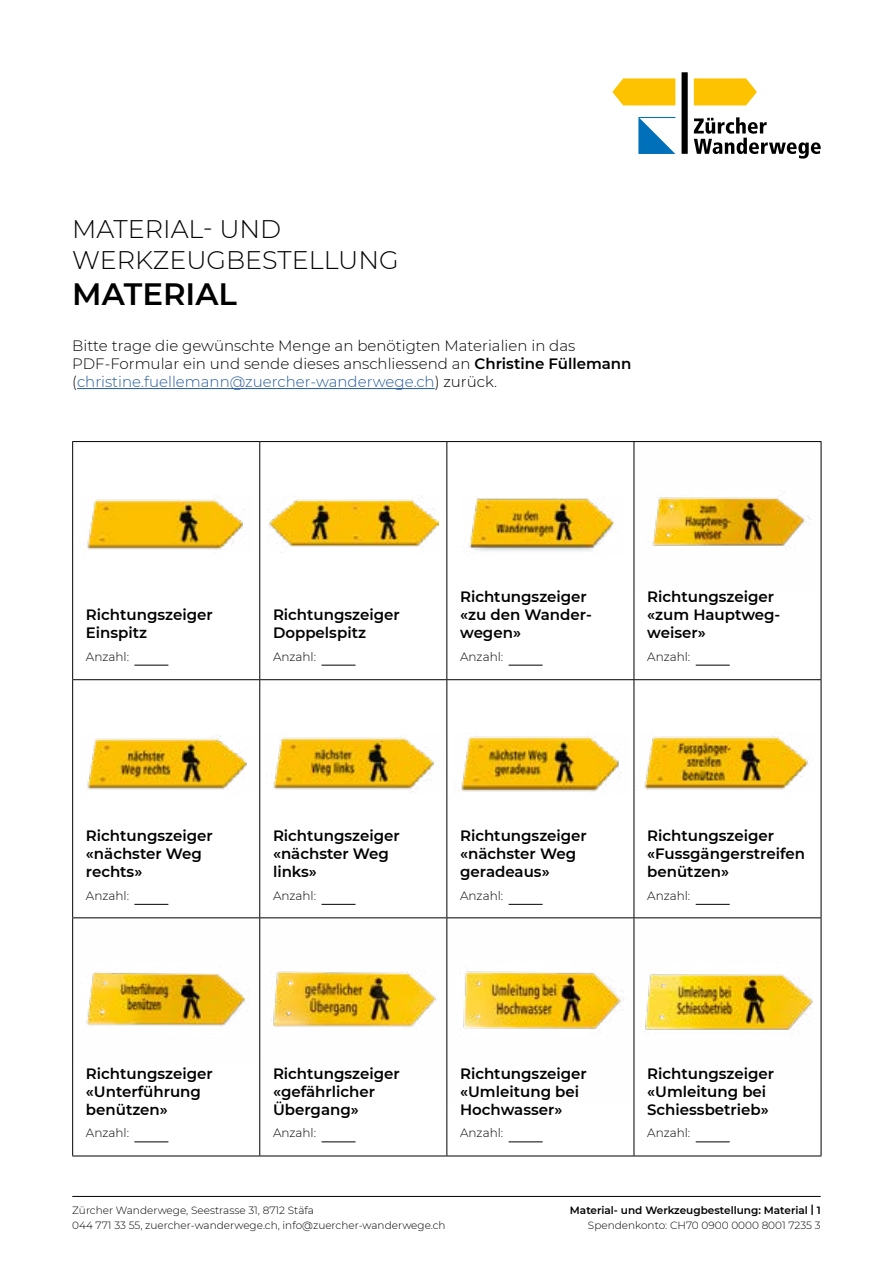
<style>
.page{position:relative;width:893px;height:1263px;background:#fff}
.page>*{position:absolute;margin:0;border:0;box-sizing:border-box;transform-origin:0 0}
.t1{font:600 30.9px "Montserrat";color:#000}
.t2{font:300 25.35px/30.9px "Montserrat";color:#000}
.t3{font:600 15px/18px "Montserrat";color:#000}
.t4{font:300 15px/18px "Montserrat";color:#000}
.t5{font:300 12px "Montserrat";color:#000}
.t6{font:300 10.5px "Montserrat";color:#000}
.t7{font:600 10.5px "Montserrat";color:#000}
.s1{font-weight:600}
.s2{color:#275b9b}
.s3{font-family:"Interstate Mono";font-weight:700}
</style>
<div class="page">
<hr style="left:72px;top:1196px;width:749px;height:1px;background:#000">
<hr style="left:72px;top:441px;width:188px;height:1px;background:#000">
<hr style="left:72px;top:442px;width:1px;height:237px;background:#000">
<hr style="left:260px;top:441px;width:187px;height:1px;background:#000">
<hr style="left:259px;top:442px;width:1px;height:237px;background:#000">
<hr style="left:447px;top:441px;width:187px;height:1px;background:#000">
<hr style="left:446px;top:442px;width:1px;height:237px;background:#000">
<hr style="left:634px;top:441px;width:187px;height:1px;background:#000">
<hr style="left:634px;top:442px;width:1px;height:237px;background:#000">
<hr style="left:821px;top:442px;width:1px;height:237px;background:#000">
<hr style="left:72px;top:679px;width:188px;height:1px;background:#000">
<hr style="left:72px;top:680px;width:1px;height:237px;background:#000">
<hr style="left:260px;top:679px;width:187px;height:1px;background:#000">
<hr style="left:259px;top:680px;width:1px;height:237px;background:#000">
<hr style="left:447px;top:679px;width:187px;height:1px;background:#000">
<hr style="left:446px;top:680px;width:1px;height:237px;background:#000">
<hr style="left:634px;top:679px;width:187px;height:1px;background:#000">
<hr style="left:634px;top:680px;width:1px;height:237px;background:#000">
<hr style="left:821px;top:680px;width:1px;height:237px;background:#000">
<hr style="left:72px;top:917px;width:188px;height:1px;background:#000">
<hr style="left:72px;top:918px;width:1px;height:237px;background:#000">
<hr style="left:260px;top:917px;width:187px;height:1px;background:#000">
<hr style="left:259px;top:918px;width:1px;height:237px;background:#000">
<hr style="left:447px;top:917px;width:187px;height:1px;background:#000">
<hr style="left:446px;top:918px;width:1px;height:237px;background:#000">
<hr style="left:634px;top:917px;width:187px;height:1px;background:#000">
<hr style="left:634px;top:918px;width:1px;height:237px;background:#000">
<hr style="left:821px;top:918px;width:1px;height:237px;background:#000">
<hr style="left:72px;top:1155px;width:188px;height:1px;background:#000">
<hr style="left:260px;top:1155px;width:187px;height:1px;background:#000">
<hr style="left:447px;top:1155px;width:187px;height:1px;background:#000">
<hr style="left:634px;top:1155px;width:187px;height:1px;background:#000">
<svg style="left:638px;top:117px;width:37px;height:37px"></svg>
<div style="left:682px;top:72px;width:6px;height:82px;background:#000"></div>
<svg style="left:694px;top:78px;width:63px;height:27px;background:#fdc819"></svg>
<svg style="left:612px;top:78px;width:63px;height:27px;background:#fdc91a"></svg>
<svg style="left:694px;top:117px;width:127px;height:42px"></svg>
<hr style="left:77px;top:388px;width:358px;height:1px;background:#275b9b">
<img style="left:268px;top:496px;width:170px;height:51px">
<img style="left:87px;top:497px;width:157px;height:53px">
<img style="left:469px;top:498px;width:145px;height:53px">
<img style="left:461px;top:736px;width:160px;height:56px">
<img style="left:446px;top:918px;width:188px;height:187px">
<hr style="left:321px;top:665px;width:34px;height:1px;background:#000">
<hr style="left:134px;top:665px;width:34px;height:1px;background:#000">
<hr style="left:509px;top:665px;width:34px;height:1px;background:#000">
<hr style="left:509px;top:904px;width:34px;height:1px;background:#000">
<hr style="left:509px;top:1141px;width:34px;height:1px;background:#000">
<img style="left:634px;top:443px;width:177px;height:149px">
<img style="left:87px;top:734px;width:160px;height:56px">
<img style="left:72px;top:918px;width:187px;height:143px">
<hr style="left:696px;top:665px;width:34px;height:1px;background:#000">
<hr style="left:134px;top:904px;width:34px;height:1px;background:#000">
<hr style="left:134px;top:1141px;width:34px;height:1px;background:#000">
<img style="left:273px;top:737px;width:162px;height:55px">
<img style="left:259px;top:923px;width:177px;height:156px">
<hr style="left:321px;top:904px;width:34px;height:1px;background:#000">
<hr style="left:321px;top:1141px;width:34px;height:1px;background:#000">
<img style="left:644px;top:736px;width:165px;height:54px">
<img style="left:634px;top:918px;width:187px;height:164px">
<hr style="left:696px;top:904px;width:34px;height:1px;background:#000">
<hr style="left:696px;top:1141px;width:34px;height:1px;background:#000">
<h2 class="t2" style="left:72px;top:213px;width:328px">MATERIAL- UND<br>WERKZEUGBESTELLUNG</h2>
<h1 class="t1" style="left:72px;top:273px;width:166px">MATERIAL</h1>
<p class="t4" style="left:72px;top:337px;width:561px">Bitte trage die gewünschte Menge an benötigten Materialien in das<br>PDF-Formular ein und sende dieses anschliessend an <span class="s1">Christine Füllemann </span>(<span class="s2">christine.fuellemann@zuercher-wanderwege.ch</span>) zurück.</p>
<p class="t3" style="left:86px;top:605px;width:128px">Richtungszeiger<br>Einspitz</p>
<p class="t5" style="left:86px;top:648px;width:45px">Anzahl:</p>
<p class="t3" style="left:273px;top:605px;width:128px">Richtungszeiger<br>Doppelspitz</p>
<p class="t5" style="left:273px;top:648px;width:45px">Anzahl:</p>
<p class="t3" style="left:460px;top:587px;width:133px">Richtungszeiger «zu den Wander&shy;wegen»</p>
<p class="t5" style="left:460px;top:648px;width:45px">Anzahl:</p>
<p class="t3" style="left:647px;top:587px;width:135px">Richtungszeiger «zum Hauptweg&shy;weiser»</p>
<p class="t5" style="left:647px;top:648px;width:45px">Anzahl:</p>
<p class="t3" style="left:86px;top:826px;width:128px">Richtungszeiger «nächster Weg rechts»</p>
<p class="t5" style="left:86px;top:887px;width:45px">Anzahl:</p>
<p class="t3" style="left:273px;top:826px;width:128px">Richtungszeiger «nächster Weg links»</p>
<p class="t5" style="left:273px;top:887px;width:45px">Anzahl:</p>
<p class="t3" style="left:460px;top:826px;width:128px">Richtungszeiger «nächster Weg geradeaus»</p>
<p class="t5" style="left:460px;top:887px;width:45px">Anzahl:</p>
<p class="t3" style="left:647px;top:826px;width:159px">Richtungszeiger «Fussgängerstreifen benützen»</p>
<p class="t5" style="left:647px;top:887px;width:45px">Anzahl:</p>
<p class="t3" style="left:86px;top:1064px;width:128px">Richtungszeiger «Unterführung benützen»</p>
<p class="t5" style="left:86px;top:1125px;width:45px">Anzahl:</p>
<p class="t3" style="left:273px;top:1064px;width:128px">Richtungszeiger «gefährlicher<br>Übergang»</p>
<p class="t5" style="left:273px;top:1125px;width:45px">Anzahl:</p>
<p class="t3" style="left:460px;top:1064px;width:128px">Richtungszeiger «Umleitung bei<br>Hochwasser»</p>
<p class="t5" style="left:460px;top:1125px;width:45px">Anzahl:</p>
<p class="t3" style="left:647px;top:1064px;width:128px">Richtungszeiger «Umleitung bei<br>Schiessbetrieb»</p>
<p class="t5" style="left:647px;top:1125px;width:45px">Anzahl:</p>
<p class="t6" style="left:72px;top:1203px;width:243px">Zürcher Wanderwege, Seestrasse 31, 8712 Stäfa</p>
<p class="t7" style="left:570px;top:1202px;width:252px">Material- und Werkzeugbestellung: Material <span class="s3">|</span> 1</p>
<p class="t6" style="left:72px;top:1218px;width:375px">044 771 33 55, zuercher-wanderwege.ch, info@zuercher-wanderwege.ch</p>
<p class="t6" style="left:588px;top:1218px;width:234px">Spendenkonto: CH70 0900 0000 8001 7235 3</p>
</div>
